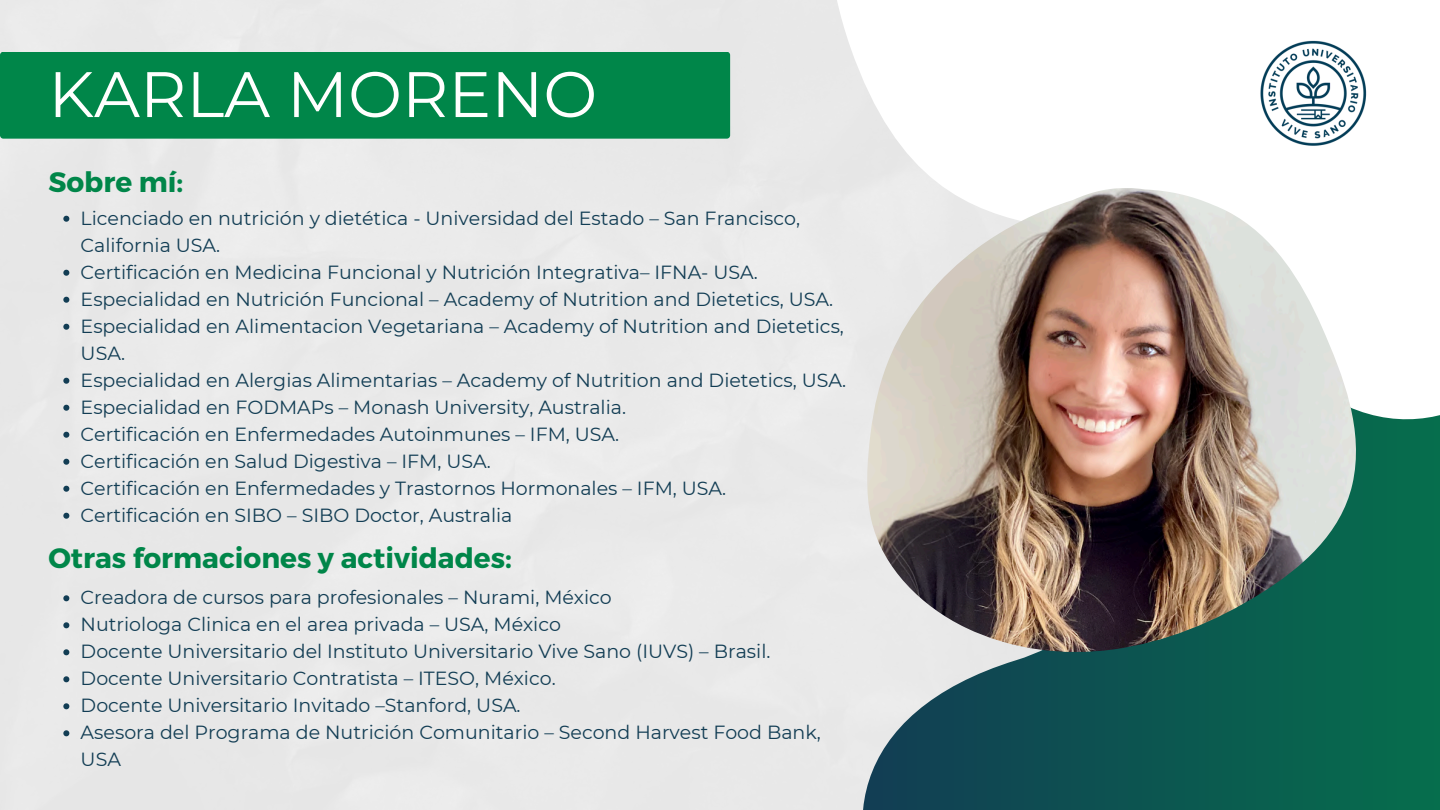
<style>
.page{position:relative;width:1440px;height:810px;background:#fff}
.page>*{position:absolute;margin:0;border:0;box-sizing:border-box;transform-origin:0 0}
.t1{font:64.1px "Montserrat";color:#fffffe}
.t2{font:700 28px "Montserrat";color:#008649}
.t3{font:19px/27px "Montserrat";color:#123d54}
</style>
<div class="page">
<div style="left:0;top:0;width:862px;height:810px;background:#e9e9e9"></div>
<svg style="left:862px;top:557px;width:578px;height:253px;background:#1e655c"></svg>
<svg style="left:747px;top:0;width:693px;height:557px"></svg>
<div style="left:0;top:52px;width:730px;height:87px;background:#008649;border-radius:3px"></div>
<img style="left:1239px;top:22px;width:145px;height:146px">
<svg style="left:63px;top:216px;width:6px;height:6px"></svg>
<svg style="left:63px;top:270px;width:6px;height:6px"></svg>
<svg style="left:63px;top:297px;width:6px;height:6px"></svg>
<svg style="left:63px;top:324px;width:6px;height:6px"></svg>
<svg style="left:63px;top:378px;width:6px;height:6px"></svg>
<svg style="left:63px;top:405px;width:6px;height:6px"></svg>
<svg style="left:63px;top:432px;width:6px;height:6px"></svg>
<svg style="left:63px;top:459px;width:6px;height:6px"></svg>
<svg style="left:63px;top:486px;width:6px;height:6px"></svg>
<svg style="left:63px;top:513px;width:6px;height:6px"></svg>
<svg style="left:63px;top:595px;width:6px;height:6px"></svg>
<svg style="left:63px;top:622px;width:6px;height:6px"></svg>
<svg style="left:63px;top:649px;width:6px;height:6px"></svg>
<svg style="left:63px;top:676px;width:6px;height:6px"></svg>
<svg style="left:63px;top:703px;width:6px;height:6px"></svg>
<svg style="left:63px;top:730px;width:6px;height:6px"></svg>
<img style="left:867px;top:188px;width:489px;height:464px">
<p class="t1" style="left:48px;top:55px;width:550px">KARLA MORENO</p>
<h1 class="t2" style="left:48px;top:164px;width:136px">Sobre mí:</h1>
<h2 class="t3" style="left:81px;top:204px;width:721px">Licenciado en nutrición y dietética - Universidad del Estado – San Francisco,<br>California USA.</h2>
<p class="t3" style="left:81px;top:258px;width:679px">Certificación en Medicina Funcional y Nutrición Integrativa– IFNA- USA.</p>
<p class="t3" style="left:81px;top:285px;width:754px">Especialidad en Nutrición Funcional – Academy of Nutrition and Dietetics, USA.</p>
<p class="t3" style="left:81px;top:312px;width:765px">Especialidad en Alimentacion Vegetariana – Academy of Nutrition and Dietetics,<br>USA.</p>
<p class="t3" style="left:81px;top:366px;width:767px">Especialidad en Alergias Alimentarias – Academy of Nutrition and Dietetics, USA.</p>
<p class="t3" style="left:81px;top:393px;width:547px">Especialidad en FODMAPs – Monash University, Australia.</p>
<p class="t3" style="left:81px;top:420px;width:540px">Certificación en Enfermedades Autoinmunes – IFM, USA.</p>
<p class="t3" style="left:81px;top:447px;width:412px">Certificación en Salud Digestiva – IFM, USA.</p>
<p class="t3" style="left:81px;top:474px;width:647px">Certificación en Enfermedades y Trastornos Hormonales – IFM, USA.</p>
<p class="t3" style="left:81px;top:501px;width:433px">Certificación en SIBO – SIBO Doctor, Australia</p>
<p class="t2" style="left:48px;top:539px;width:465px">Otras formaciones y actividades:</p>
<p class="t3" style="left:81px;top:584px;width:533px">Creadora de cursos para profesionales – Nurami, México</p>
<p class="t3" style="left:81px;top:611px;width:482px">Nutriologa Clinica en el area privada – USA, México</p>
<h2 class="t3" style="left:81px;top:638px;width:691px">Docente Universitario del Instituto Universitario Vive Sano (IUVS) – Brasil.</h2>
<p class="t3" style="left:81px;top:665px;width:477px">Docente Universitario Contratista – ITESO, México.</p>
<p class="t3" style="left:81px;top:692px;width:442px">Docente Universitario Invitado –Stanford, USA.</p>
<p class="t3" style="left:81px;top:719px;width:742px">Asesora del Programa de Nutrición Comunitario – Second Harvest Food Bank,<br>USA</p>
</div>
